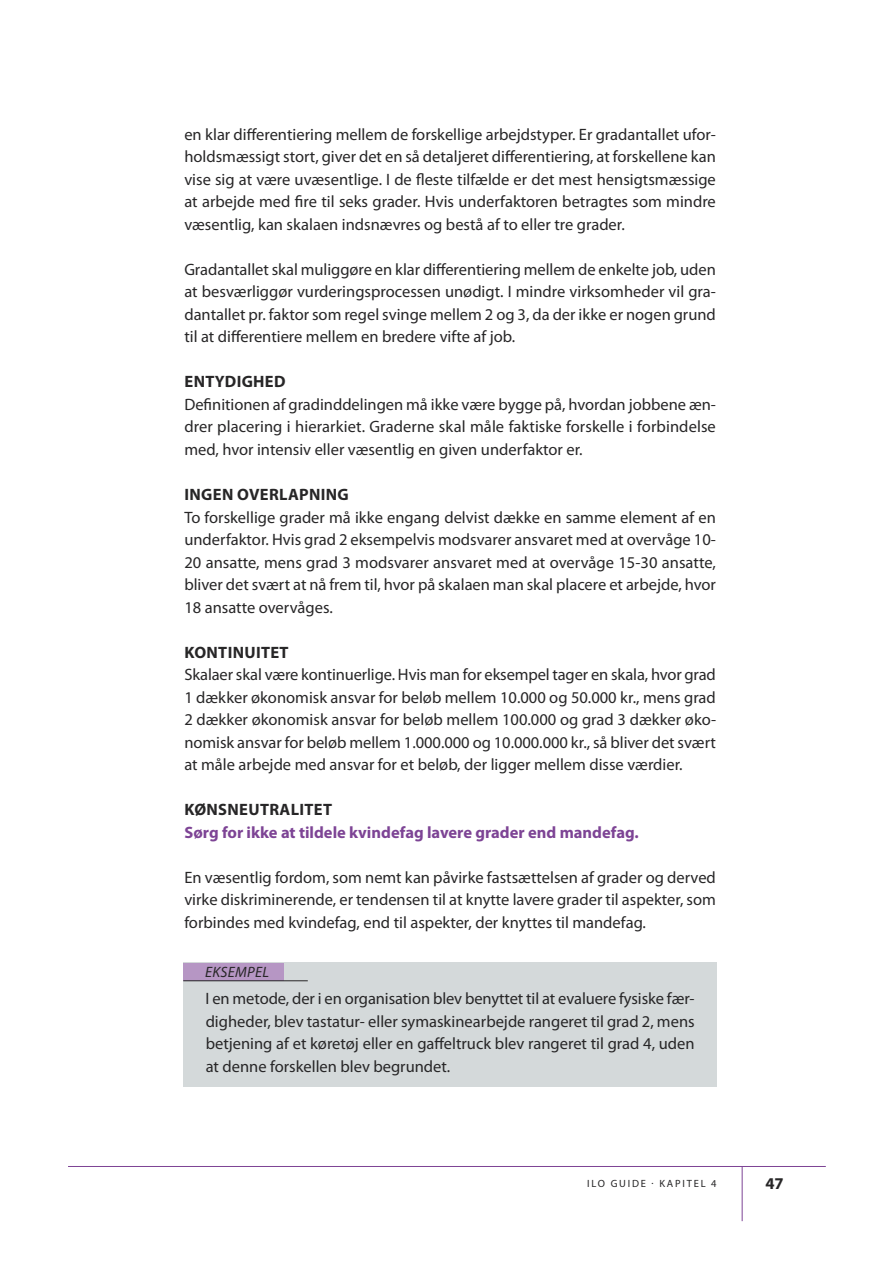
<style>
.page{position:relative;width:893px;height:1263px;background:#fff}
.page>*{position:absolute;margin:0;border:0;box-sizing:border-box;transform-origin:0 0}
.t1{font:16.5px/22.5px "Myriad Pro";color:#272627;text-align:justify}
.t2{font:700 16.5px "Myriad Pro";letter-spacing:.02em;color:#272627}
.t3{font:700 16.5px "Myriad Pro";color:#7d4495}
.t4{font:italic 15px "Myriad Pro";letter-spacing:.02em;color:#272627}
.t5{font:10.5px "Myriad Pro";letter-spacing:.17em;color:#272627}
</style>
<div class="page">
<div style="left:183px;top:962px;width:534px;height:125px;background:#d4d9da"></div>
<div style="left:183px;top:963px;width:101px;height:17px;background:#b696c4"></div>
<hr style="left:183px;top:980px;width:125px;height:1px;background:#272627">
<hr style="left:742px;top:1167px;width:1px;height:54px;background:#7d4495">
<hr style="left:68px;top:1166px;width:758px;height:1px;background:#7d4495">
<p class="t1" style="left:184px;top:124px;width:533px">en klar differentiering mellem de forskellige arbejdstyper. er gradantallet ufor&shy;holdsmæssigt stort, giver det en så detaljeret differentiering, at forskellene kan vise sig at være uvæsentlige. i de fleste tilfælde er det mest hensigtsmæssige at arbejde med fire til seks grader. Hvis underfaktoren betragtes som mindre væsentlig, kan skalaen indsnævres og bestå af to eller tre grader.</p>
<p class="t1" style="left:184px;top:259px;width:533px">gradantallet skal muliggøre en klar differentiering mellem de enkelte job, uden at besværliggør vurderingsprocessen unødigt. i mindre virksomheder vil gra&shy;dantallet pr. faktor som regel svinge mellem 2 og 3, da der ikke er nogen grund til at differentiere mellem en bredere vifte af job.</p>
<p class="t2" style="left:185px;top:376px;width:103px">enTYDigHeD</p>
<p class="t1" style="left:184px;top:394px;width:533px">definitionen af gradinddelingen må ikke være bygge på, hvordan jobbene æn&shy;drer placering i hierarkiet. graderne skal måle faktiske forskelle i forbindelse med, hvor intensiv eller væsentlig en given underfaktor er.</p>
<p class="t2" style="left:185px;top:488px;width:166px">ingen OVeRlApning</p>
<p class="t1" style="left:184px;top:507px;width:533px">to forskellige grader må ikke engang delvist dække en samme element af en underfaktor. Hvis grad 2 eksempelvis modsvarer ansvaret med at overvåge 10- 20 ansatte, mens grad 3 modsvarer ansvaret med at overvåge 15-30 ansatte, bliver det svært at nå frem til, hvor på skalaen man skal placere et arbejde, hvor 18 ansatte overvåges.</p>
<p class="t2" style="left:185px;top:646px;width:106px">KOnTinUiTeT</p>
<p class="t1" style="left:184px;top:664px;width:533px">skalaer skal være kontinuerlige. Hvis man for eksempel tager en skala, hvor grad 1 dækker økonomisk ansvar for beløb mellem 10.000 og 50.000 kr., mens grad 2 dækker økonomisk ansvar for beløb mellem 100.000 og grad 3 dækker øko&shy;nomisk ansvar for beløb mellem 1.000.000 og 10.000.000 kr., så bliver det svært at måle arbejde med ansvar for et beløb, der ligger mellem disse værdier.</p>
<p class="t2" style="left:185px;top:803px;width:149px">KønSneUTRAliTeT</p>
<p class="t3" style="left:184px;top:826px;width:456px">Sørg for ikke at tildele kvindefag lavere grader end mandefag.</p>
<p class="t1" style="left:184px;top:867px;width:533px">en væsentlig fordom, som nemt kan påvirke fastsættelsen af grader og derved virke diskriminerende, er tendensen til at knytte lavere grader til aspekter, som forbindes med kvindefag, end til aspekter, der knyttes til mandefag.</p>
<p class="t4" style="left:205px;top:966px;width:65px">EksEMpEl</p>
<p class="t1" style="left:206px;top:988px;width:491px">i en metode, der i en organisation blev benyttet til at evaluere fysiske fær&shy;digheder, blev tastatur- eller symaskinearbejde rangeret til grad 2, mens betjening af et køretøj eller en gaffeltruck blev rangeret til grad 4, uden at denne forskellen blev begrundet.</p>
<p class="t5" style="left:587px;top:1179px;width:131px">ilo guide · kaPitel 4</p>
<p class="t2" style="left:765px;top:1177px;width:20px">47</p>
</div>
